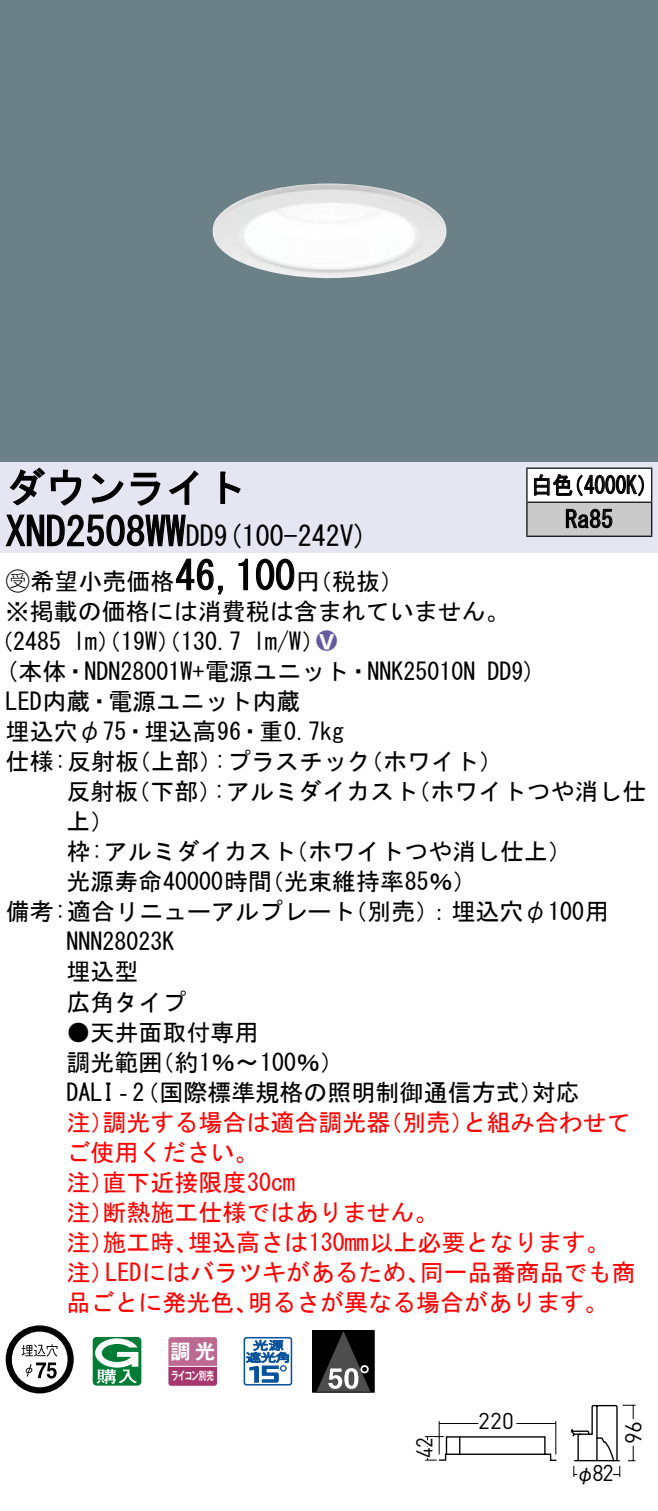
<style>
.page{position:relative;width:658px;height:1511px;background:#fff}
.page>*{position:absolute;margin:0;border:0;box-sizing:border-box;transform-origin:0 0}
.t1{font:40px "MS Gothic";color:#000}
.t2{font:28px "MS Gothic";color:#000}
.t3{font:24px/30px "MS Gothic";color:#000}
.t4{font:24px/30px "MS Gothic";color:#f00}
.t5{font:24px/34px "MS Gothic";color:#000;scale:.88 1}
.t6{font:24px "Ford Classification 1";color:#635aa0}
.t7{font:22.8px "DINOT";letter-spacing:-.035em;color:#000}
.t8{font:22.8px "DINOT";letter-spacing:-.035em;color:#000;scale:.95 1}
.t9{font:22.8px "DINOT";letter-spacing:-.035em;color:#000;scale:.9 1}
.t10{font:20px "Gothic MB101 Pro De Bold 90 pv RKSJ H";color:#fff}
.t11{font:20px "Gothic BBB Pro Medium 90 pv RKSJ H";color:#000;scale:.95 1}
.t12{font:11.6px "Gothic MB101 Pro De Bold 90 pv RKSJ H";letter-spacing:-.05em;color:#fff;scale:.65 1}
.s1{font-size:28px}
.s2{font-family:"Ford Classification 1"}
.s3{color:#fff}
</style>
<div class="page">
<div style="left:0;top:0;width:658px;height:462px;background:#6c8087"></div>
<img style="left:212px;top:183px;width:234px;height:95px">
<div style="left:0;top:462px;width:658px;height:90px;background:#e6e5f2"></div>
<svg style="left:9px;top:467px;width:73px;height:39px"></svg>
<svg style="left:91px;top:473px;width:33px;height:30px"></svg>
<svg style="left:130px;top:472px;width:30px;height:34px"></svg>
<svg style="left:168px;top:470px;width:30px;height:35px"></svg>
<svg style="left:220px;top:471px;width:21px;height:33px"></svg>
<svg style="left:5px;top:514px;width:181px;height:33px"></svg>
<svg style="left:175px;top:558px;width:48px;height:37px"></svg>
<svg style="left:238px;top:558px;width:10px;height:32px"></svg>
<svg style="left:256px;top:558px;width:39px;height:32px"></svg>
<svg style="left:6px;top:1325px;width:68px;height:68px"></svg>
<svg style="left:93px;top:1336px;width:48px;height:49px"></svg>
<svg style="left:168px;top:1337px;width:49px;height:48px;background:#b65a85"></svg>
<hr style="left:168px;top:1365px;width:49px;height:1px;background:#fff">
<svg style="left:243px;top:1336px;width:49px;height:49px"></svg>
<div style="left:312px;top:1330px;width:62px;height:61px;background:#000"></div>
<svg style="left:317px;top:1331px;width:53px;height:59px"></svg>
<div style="left:312px;top:1329px;width:62px;height:63px;border:1px solid #000"></div>
<div style="left:527px;top:468px;width:124px;height:34px;background:#fff"></div>
<div style="left:527px;top:502px;width:124px;height:34px;background:#cacaca"></div>
<hr style="left:526px;top:467px;width:126px;height:2px;background:#000">
<hr style="left:526px;top:468px;width:1px;height:33px;background:#000">
<hr style="left:651px;top:468px;width:1px;height:33px;background:#000">
<hr style="left:526px;top:501px;width:126px;height:2px;background:#000">
<hr style="left:526px;top:502px;width:1px;height:33px;background:#000">
<hr style="left:651px;top:502px;width:1px;height:33px;background:#000">
<hr style="left:526px;top:535px;width:126px;height:2px;background:#000">
<svg style="left:534px;top:474px;width:110px;height:23px"></svg>
<svg style="left:565px;top:508px;width:47px;height:20px"></svg>
<svg style="left:570px;top:1404px;width:66px;height:73px"></svg>
<svg style="left:425px;top:1421px;width:132px;height:40px"></svg>
<h1 class="t1" style="left:6px;top:467px;width:242px">ダウンライト</h1>
<p class="t2" style="left:214px;top:522px;width:155px">(9 100-242 (V</p>
<h1 class="t1" style="left:6px;top:511px;width:210px">XND2508WW<span class="s1">DD</span></h1>
<h1 class="t1" style="left:175px;top:555px;width:121px">46,100</h1>
<p class="t3" style="left:6px;top:566px;width:505px"><span class="s2">B</span>希望小売価格<br>※掲載の価格には消費税は含まれていません。</p>
<p class="t6" style="left:316px;top:629px;width:22px">2<span class="s3">8</span></p>
<p class="t3" style="left:296px;top:566px;width:109px">（円税抜(</p>
<p class="t3" style="left:253px;top:626px;width:73px">l m (W/</p>
<p class="t3" style="left:-11px;top:626px;width:74px">（2485</p>
<p class="t3" style="left:73px;top:626px;width:170px">lm）（19 ）（W 130.7</p>
<p class="t5" style="left:565px;top:468px;width:56px;text-indent:-34px">白色<br>Ra85</p>
<p class="t5" style="left:563px;top:468px;width:110px">（4000 (K</p>
<p class="t3" style="left:6px;top:656px;width:471px">(本体・NDN28001 +W 電源ユニット・NNK25010N</p>
<p class="t3" style="left:6px;top:686px;width:296px">LED内蔵・電源ユニット内蔵</p>
<p class="t3" style="left:6px;top:716px;width:340px">埋込穴φ75・埋込高96・重0.7kg</p>
<p class="t3" style="left:359px;top:746px;width:145px">（ホワイト(</p>
<p class="t3" style="left:487px;top:656px;width:50px">DD (9</p>
<p class="t3" style="left:214px;top:746px;width:158px">:プラスチック</p>
<p class="t3" style="left:6px;top:746px;width:135px">仕様:反射板</p>
<p class="t3" style="left:127px;top:746px;width:97px">（上部）</p>
<p class="t3" style="left:66px;top:776px;width:73px">反射板上(</p>
<p class="t3" style="left:126px;top:776px;width:97px">（下部）</p>
<p class="t3" style="left:213px;top:776px;width:206px">:アルミダイカスト</p>
<p class="t3" style="left:406px;top:776px;width:241px">（ホワイトつや消し仕</p>
<p class="t3" style="left:260px;top:836px;width:218px;text-indent:-193px">枠:アルミダイカスト<br>（光束維持率85％(</p>
<p class="t3" style="left:284px;top:836px;width:290px">（ホワイトつや消し仕上(</p>
<p class="t3" style="left:66px;top:866px;width:207px">光源寿命40000時間</p>
<p class="t3" style="left:66px;top:896px;width:290px;text-indent:-61px">備考:適合リニューアルプレート<br>NNN28023K<br>埋込型<br>広角タイプ</p>
<p class="t3" style="left:150px;top:1016px;width:195px;text-indent:-84px">●天井面取付専用<br>（約1％〜100％(</p>
<p class="t3" style="left:343px;top:896px;width:267px">（別売：）埋込穴φ100用</p>
<p class="t3" style="left:66px;top:1046px;width:98px">調光範囲</p>
<p class="t3" style="left:66px;top:1076px;width:479px">DALI‐（2 国際標準規格の照明制御通信方式）</p>
<p class="t4" style="left:462px;top:1106px;width:169px">と組み合わせて</p>
<p class="t3" style="left:531px;top:1076px;width:49px">対応</p>
<p class="t4" style="left:102px;top:1106px;width:289px">調光する場合は適合調光器</p>
<p class="t4" style="left:378px;top:1106px;width:97px">（別売）</p>
<p class="t4" style="left:66px;top:1106px;width:49px">注）</p>
<p class="t4" style="left:66px;top:1136px;width:193px">ご使用ください。</p>
<p class="t4" style="left:102px;top:1166px;width:194px">直下近接限度30cm</p>
<p class="t4" style="left:102px;top:1166px;width:337px;text-indent:-36px">注）<br>断熱施工仕様ではありません。</p>
<p class="t4" style="left:66px;top:1196px;width:49px">注）</p>
<p class="t4" style="left:188px;top:1226px;width:423px">埋込高さは130mm以上必要となります。</p>
<p class="t4" style="left:102px;top:1226px;width:97px">施工時、</p>
<p class="t4" style="left:66px;top:1226px;width:49px">注）</p>
<p class="t4" style="left:66px;top:1256px;width:49px">注）</p>
<p class="t4" style="left:105px;top:1256px;width:326px">LEDにはバラツキがあるため、</p>
<p class="t4" style="left:420px;top:1256px;width:217px">同一品番商品でも商</p>
<p class="t4" style="left:66px;top:1286px;width:193px">品ごとに発光色、</p>
<p class="t4" style="left:248px;top:1286px;width:362px">明るさが異なる場合があります。</p>
<p class="t10" style="left:171px;top:1334px;width:46px">調光</p>
<p class="t12" style="left:171px;top:1365px;width:67px">ライコン別売</p>
<p class="t9" style="left:409px;top:1457px;width:24px;rotate:-90deg">42</p>
<p class="t7" style="left:478px;top:1405px;width:37px">220</p>
<p class="t8" style="left:592px;top:1457px;width:24px">82</p>
<p class="t11" style="left:575px;top:1456px;width:21px">φ</p>
<p class="t7" style="left:617px;top:1443px;width:24px;rotate:-90deg">96</p>
</div>
